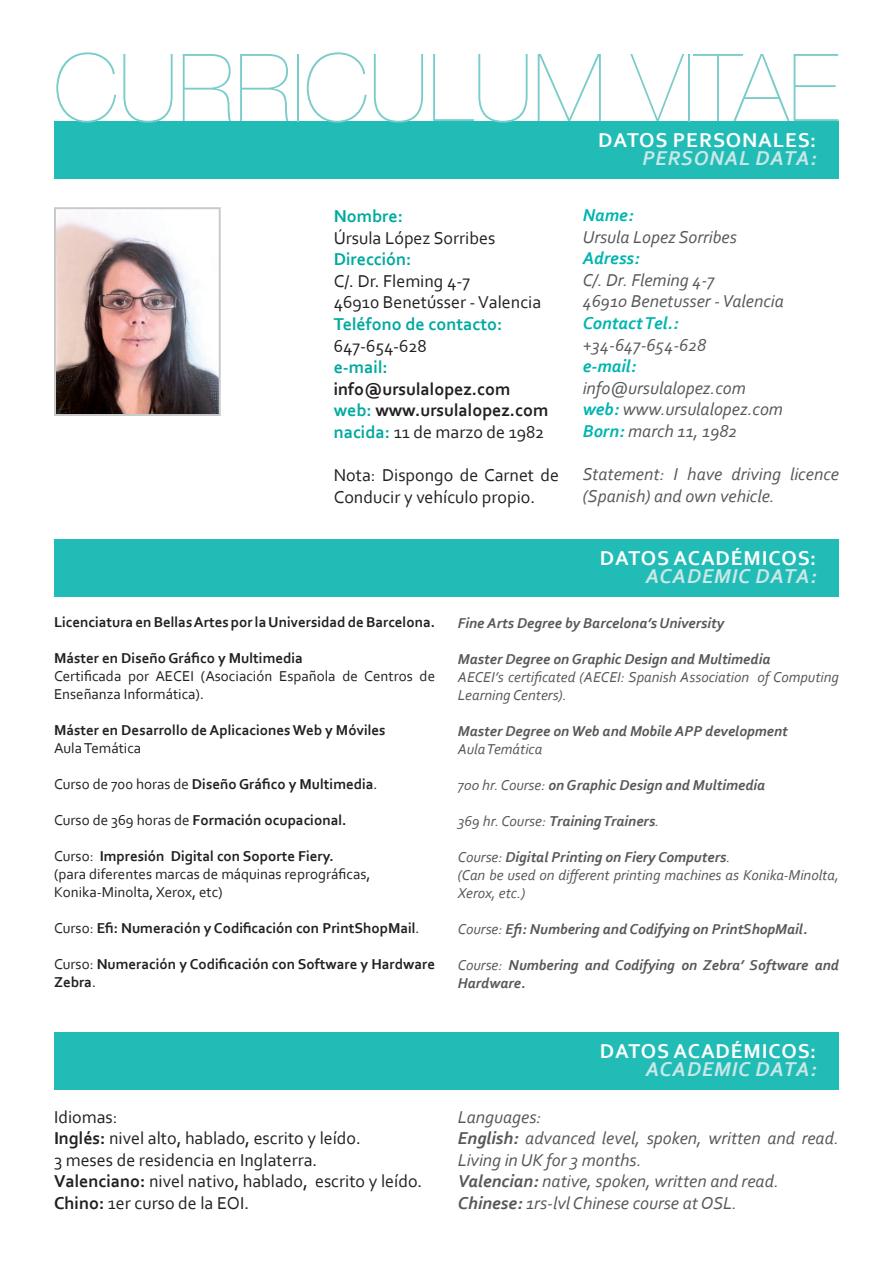
<style>
.page{position:relative;width:893px;height:1263px;background:#fff}
.page>*{position:absolute;margin:0;border:0;box-sizing:border-box;transform-origin:0 0}
.t1{font:200 93.9px "Helvetica Neue LT Std";color:#79ccc9}
.t2{font:700 21px "Corbel";letter-spacing:.04em;color:#fff}
.t3{font:italic 700 21px "Corbel";letter-spacing:.04em;color:#c9e8e7}
.t4{font:italic 18px/21.6px "Corbel";color:#57585a}
.t5{font:18px/21.6px "Corbel";color:#231f20}
.t6{font:700 18px/21.6px "Corbel";color:#231f20}
.t7{font:700 18px "Corbel";color:#00a9a0}
.t8{font:italic 700 18px "Corbel";color:#00b5af}
.t9{font:700 15px/18px "Corbel";color:#231f20}
.t10{font:italic 700 15px/18px "Corbel";color:#57585a}
.t11{font:15px/18px "Corbel";color:#231f20}
.t12{font:italic 15px/18px "Corbel";color:#57585a}
.s1{color:#00a9a0}
.s2{font-weight:400}
.s3{font-weight:700;color:#00b5af}
.s4{font-weight:700}
</style>
<div class="page">
<div style="left:54px;top:122px;width:785px;height:57px;background:#22bcb7"></div>
<div style="left:54px;top:540px;width:785px;height:57px;background:#22bcb7"></div>
<div style="left:54px;top:1032px;width:785px;height:58px;background:#22bcb7"></div>
<img style="left:57px;top:219px;width:161px;height:194px">
<div style="left:54px;top:207px;width:167px;height:209px;border:2px solid #c9cacc"></div>
<h1 class="t1" style="left:54px;top:34px;width:786px">CURRICULUM VITAE</h1>
<p class="t7" style="left:334px;top:205px;width:71px">Nombre:</p>
<p class="t5" style="left:334px;top:226px;width:163px">Úrsula López Sorribes</p>
<p class="t7" style="left:334px;top:248px;width:79px">Dirección:</p>
<p class="t5" style="left:334px;top:269px;width:209px">C/. Dr. Fleming 4-7<br>46910 Benetússer - Valencia</p>
<p class="t7" style="left:334px;top:313px;width:170px">Teléfono de contacto:</p>
<p class="t5" style="left:334px;top:334px;width:95px">647-654-628</p>
<p class="t7" style="left:334px;top:356px;width:56px">e-mail:</p>
<p class="t6" style="left:334px;top:377px;width:216px">info@ursulalopez.com <span class="s1">web:</span> www.ursulalopez.com <span class="s1">nacida:</span> <span class="s2">11 de marzo de 1982</span></p>
<p class="t5" style="left:334px;top:464px;width:227px">Nota: Dispongo de Carnet de<br>Conducir y vehículo propio.</p>
<p class="t2" style="left:598px;top:127px;width:220px">Datos Personales:</p>
<p class="t3" style="left:642px;top:145px;width:176px">Personal Data:</p>
<p class="t8" style="left:583px;top:204px;width:52px">Name:</p>
<p class="t4" style="left:583px;top:225px;width:156px">Ursula Lopez Sorribes</p>
<p class="t8" style="left:583px;top:247px;width:58px">Adress:</p>
<p class="t4" style="left:583px;top:269px;width:203px">C/. Dr. Fleming 4-7<br>46910 Benetusser - Valencia</p>
<p class="t8" style="left:583px;top:312px;width:97px">Contact Tel.:</p>
<p class="t4" style="left:583px;top:333px;width:125px">+34-647-654-628</p>
<p class="t8" style="left:583px;top:355px;width:55px">e-mail:</p>
<p class="t4" style="left:583px;top:377px;width:202px">info@ursulalopez.com <span class="s3">web:</span> www.ursulalopez.com<br><span class="s3">Born:</span> march 11, 1982</p>
<p class="t4" style="left:583px;top:463px;width:258px">Statement: I have driving licence (Spanish) and own vehicle.</p>
<p class="t2" style="left:600px;top:545px;width:218px">Datos Académicos:</p>
<p class="t3" style="left:646px;top:563px;width:172px">Academic Data:</p>
<p class="t9" style="left:54px;top:612px;width:383px">Licenciatura en Bellas Artes por la Universidad de Barcelona.</p>
<p class="t9" style="left:54px;top:648px;width:250px">Máster en Diseño Gráfico y Multimedia</p>
<p class="t11" style="left:54px;top:666px;width:383px">Certificada por AECEI (Asociación Española de Centros de<br>Enseñanza Informática).</p>
<p class="t9" style="left:54px;top:720px;width:333px">Máster en Desarrollo de Aplicaciones Web y Móviles</p>
<p class="t11" style="left:54px;top:738px;width:89px">Aula Temática</p>
<p class="t9" style="left:54px;top:774px;width:325px"><span class="s2">Curso de 700 horas de</span> Diseño Gráfico y Multimedia<span class="s2">.</span></p>
<p class="t9" style="left:54px;top:810px;width:294px"><span class="s2">Curso de 369 horas de</span> Formación ocupacional.</p>
<p class="t11" style="left:54px;top:846px;width:318px">Curso: <span class="s4">Impresión Digital con Soporte Fiery.<br></span>(para diferentes marcas de máquinas reprográficas,<br>Konika-Minolta, Xerox, etc)</p>
<p class="t9" style="left:54px;top:918px;width:367px"><span class="s2">Curso:</span> Efi: Numeración y Codificación con PrintShopMail<span class="s2">.</span></p>
<p class="t9" style="left:54px;top:954px;width:383px"><span class="s2">Curso:</span> Numeración y Codificación con Software y Hardware<br>Zebra<span class="s2">.</span></p>
<p class="t10" style="left:458px;top:614px;width:268px">Fine Arts Degree by Barcelona’s University</p>
<p class="t10" style="left:458px;top:650px;width:314px">Master Degree on Graphic Design and Multimedia</p>
<p class="t12" style="left:458px;top:668px;width:383px">AECEI’s certificated (AECEI: Spanish Association of Computing<br>Learning Centers).</p>
<p class="t10" style="left:458px;top:722px;width:332px">Master Degree on Web and Mobile APP development</p>
<p class="t12" style="left:458px;top:740px;width:86px">Aula Temática</p>
<p class="t10" style="left:458px;top:776px;width:309px"><span class="s2">700 hr. Course:</span> on Graphic Design and Multimedia</p>
<p class="t10" style="left:458px;top:812px;width:203px"><span class="s2">369 hr. Course:</span> Training Trainers<span class="s2">.</span></p>
<p class="t12" style="left:458px;top:848px;width:383px">Course: <span class="s4">Digital Printing on Fiery Computers</span>.<br>(Can be used on different printing machines as Konika-Minolta,<br>Xerox, etc.)</p>
<p class="t10" style="left:458px;top:920px;width:351px"><span class="s2">Course:</span> Efi: Numbering and Codifying on PrintShopMail.</p>
<p class="t10" style="left:458px;top:956px;width:383px"><span class="s2">Course:</span> Numbering and Codifying on Zebra’ Software and<br>Hardware.</p>
<p class="t2" style="left:600px;top:1038px;width:218px">Datos Académicos:</p>
<p class="t3" style="left:646px;top:1056px;width:172px">Academic Data:</p>
<p class="t5" style="left:54px;top:1105px;width:370px">Idiomas:<br><span class="s4">I nglés:</span> nivel alto, hablado, escrito y leído.<br>3 meses de residencia en Inglaterra.<br><span class="s4">Valenciano:</span> nivel nativo, hablado, escrito y leído.<br><span class="s4">Chino:</span> 1er curso de la EOI.</p>
<p class="t4" style="left:458px;top:1105px;width:383px">Languages:<br><span class="s4">English:</span> advanced level, spoken, written and read.<br>Living in UK for 3 months.<br><span class="s4">Valencian:</span> native, spoken, written and read.<br><span class="s4">Chinese:</span> 1rs-lvl Chinese course at OSL.</p>
</div>
